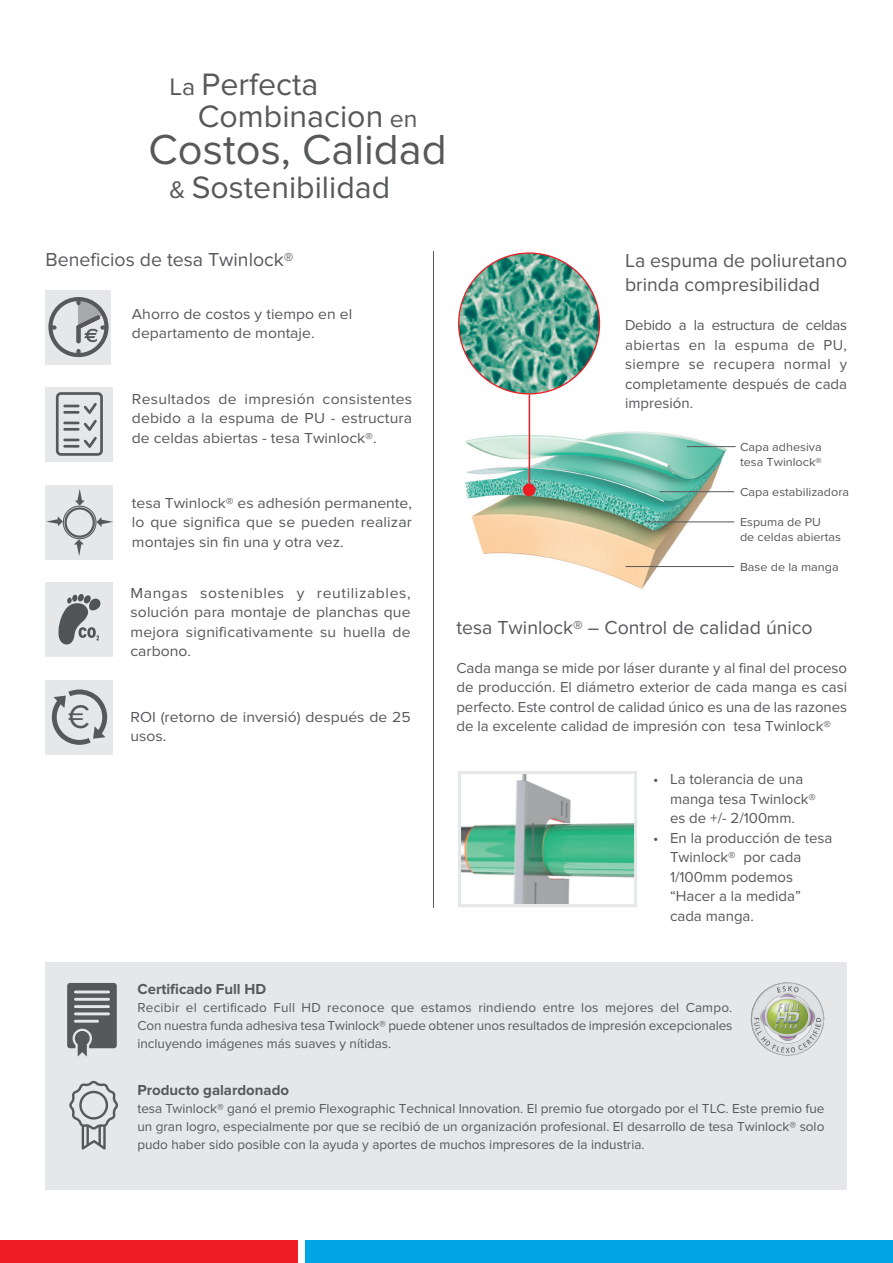
<style>
.page{position:relative;width:893px;height:1263px;background:#fff}
.page>*{position:absolute;margin:0;border:0;box-sizing:border-box;transform-origin:0 0}
.t1{font:43.5px "Proxima Nova";color:#57585a}
.t2{font:33.9px "Proxima Nova";color:#57585a;scale:.93 1}
.t3{font:32.1px/32px "Proxima Nova";color:#57585a}
.t4{font:19.5px/24px "Proxima Nova";color:#57585a}
.t5{font:15px/19.5px "Proxima Nova";color:#57585a;text-align:justify}
.t6{font:15px/19.5px "Proxima Nova";color:#57585a;text-align:justify;scale:1.05 1}
.t7{font:700 15px "Proxima Nova";color:#57585a}
.t8{font:13.5px/18px "Proxima Nova";color:#57585a;text-align:justify}
.t9{font:12px/15px "Proxima Nova";color:#57585a;scale:1.05 1}
.s1{font-size:24.9px}
</style>
<div class="page">
<div style="left:46px;top:388px;width:67px;height:74px;background:#e6e7e9"></div>
<svg style="left:56px;top:392px;width:47px;height:64px"></svg>
<div style="left:46px;top:290px;width:65px;height:74px;background:#e6e7e9"></div>
<div style="left:46px;top:680px;width:67px;height:74px;background:#e6e7e9"></div>
<svg style="left:52px;top:689px;width:55px;height:56px"></svg>
<div style="left:46px;top:485px;width:67px;height:74px;background:#e6e7e9"></div>
<svg style="left:46px;top:489px;width:67px;height:67px"></svg>
<div style="left:46px;top:582px;width:67px;height:74px;background:#e6e7e9"></div>
<svg style="left:58px;top:594px;width:42px;height:50px"></svg>
<svg style="left:48px;top:297px;width:61px;height:60px"></svg>
<div style="left:46px;top:962px;width:801px;height:227px;background:#e6e7e9"></div>
<svg style="left:67px;top:983px;width:50px;height:74px"></svg>
<svg style="left:69px;top:1080px;width:49px;height:70px"></svg>
<img style="left:751px;top:982px;width:42px;height:74px">
<img style="left:459px;top:253px;width:140px;height:141px;border-radius:70px">
<img style="left:465px;top:407px;width:271px;height:182px">
<div style="left:523px;top:483px;width:12px;height:13px;background:#ee1d23;border-radius:50%"></div>
<img style="left:462px;top:775px;width:171px;height:128px">
<div style="left:458px;top:771px;width:179px;height:136px;border:3px solid #e6e7e9"></div>
<hr style="left:433px;top:251px;width:1px;height:657px;background:#57585a">
<hr style="left:687px;top:446px;width:49px;height:1px;background:#57585a">
<hr style="left:659px;top:491px;width:75px;height:1px;background:#57585a">
<hr style="left:645px;top:521px;width:89px;height:1px;background:#57585a">
<hr style="left:625px;top:566px;width:109px;height:1px;background:#57585a">
<hr style="left:529px;top:394px;width:1px;height:97px;background:#ee1d23">
<div style="left:0;top:1240px;width:298px;height:23px;background:#ee1d23"></div>
<div style="left:305px;top:1240px;width:588px;height:23px;background:#00a6e4"></div>
<h3 class="t3" style="left:198px;top:69px;width:221px;text-indent:-29px"><span class="s1">La</span> Perfecta<br>Combinacion <span class="s1">en</span></h3>
<h1 class="t1" style="left:149px;top:125px;width:300px">Costos, Calidad</h1>
<h3 class="t3" style="left:169px;top:172px;width:222px"><span class="s1">&amp;</span> Sostenibilidad</h3>
<h3 class="t4" style="left:46px;top:248px;width:249px">Beneficios de tesa Twinlock®</h3>
<p class="t6" style="left:132px;top:304px;width:211px">Ahorro de costos y tiempo en el departamento de montaje.</p>
<p class="t6" style="left:132px;top:389px;width:268px">Resultados de impresión consistentes debido a la espuma de PU - estructura de celdas abiertas - tesa Twinlock®.</p>
<h2 class="t2" style="left:68px;top:692px;width:25px">€</h2>
<p class="t6" style="left:132px;top:493px;width:268px">tesa Twinlock® es adhesión permanente, lo que significa que se pueden realizar montajes sin fin una y otra vez.</p>
<p class="t6" style="left:130px;top:583px;width:268px">Mangas sostenibles y reutilizables, solución para montaje de planchas que mejora significativamente su huella de carbono.</p>
<p class="t6" style="left:131px;top:707px;width:268px">ROI (retorno de inversió) después de 25 usos.</p>
<h3 class="t4" style="left:625px;top:249px;width:224px">La espuma de poliuretano brinda compresibilidad</h3>
<p class="t5" style="left:625px;top:316px;width:224px">Debido a la estructura de celdas abiertas en la espuma de PU, siempre se recupera normal y completamente después de cada impresión.</p>
<p class="t9" style="left:740px;top:440px;width:79px">Capa adhesiva tesa Twinlock®</p>
<p class="t9" style="left:740px;top:485px;width:105px">Capa estabilizadora</p>
<p class="t9" style="left:740px;top:515px;width:98px">Espuma de PU<br>de celdas abiertas</p>
<p class="t9" style="left:740px;top:560px;width:96px">Base de la manga</p>
<h3 class="t4" style="left:456px;top:615px;width:358px">tesa Twinlock® – Control de calidad único</h3>
<p class="t5" style="left:456px;top:658px;width:392px">Cada manga se mide por láser durante y al final del proceso de producción. El diámetro exterior de cada manga es casi perfecto. Este control de calidad único es una de las razones de la excelente calidad de impresión con tesa Twinlock®</p>
<p class="t5" style="left:670px;top:770px;width:147px;text-align:left;text-indent:-17px">• La tolerancia de una manga tesa Twinlock® es de +/- 2/100mm.</p>
<p class="t5" style="left:670px;top:828px;width:164px;text-align:left;text-indent:-17px">• En la producción de tesa<br>Twinlock® por cada<br>1/100mm podemos “Hacer a la medida” cada manga.</p>
<p class="t7" style="left:137px;top:980px;width:130px">Certificado Full HD</p>
<p class="t8" style="left:137px;top:999px;width:596px">Recibir el certificado Full HD reconoce que estamos rindiendo entre los mejores del Campo.<br>Con nuestra funda adhesiva tesa Twinlock® puede obtener unos resultados de impresión excepcionales incluyendo imágenes más suaves y nítidas.</p>
<p class="t7" style="left:137px;top:1081px;width:153px">Producto galardonado</p>
<p class="t8" style="left:137px;top:1099px;width:688px">tesa Twinlock® ganó el premio Flexographic Technical Innovation. El premio fue otorgado por el TLC. Este premio fue un gran logro, especialmente por que se recibió de un organización profesional. El desarrollo de tesa Twinlock® solo pudo haber sido posible con la ayuda y aportes de muchos impresores de la industria.</p>
</div>
